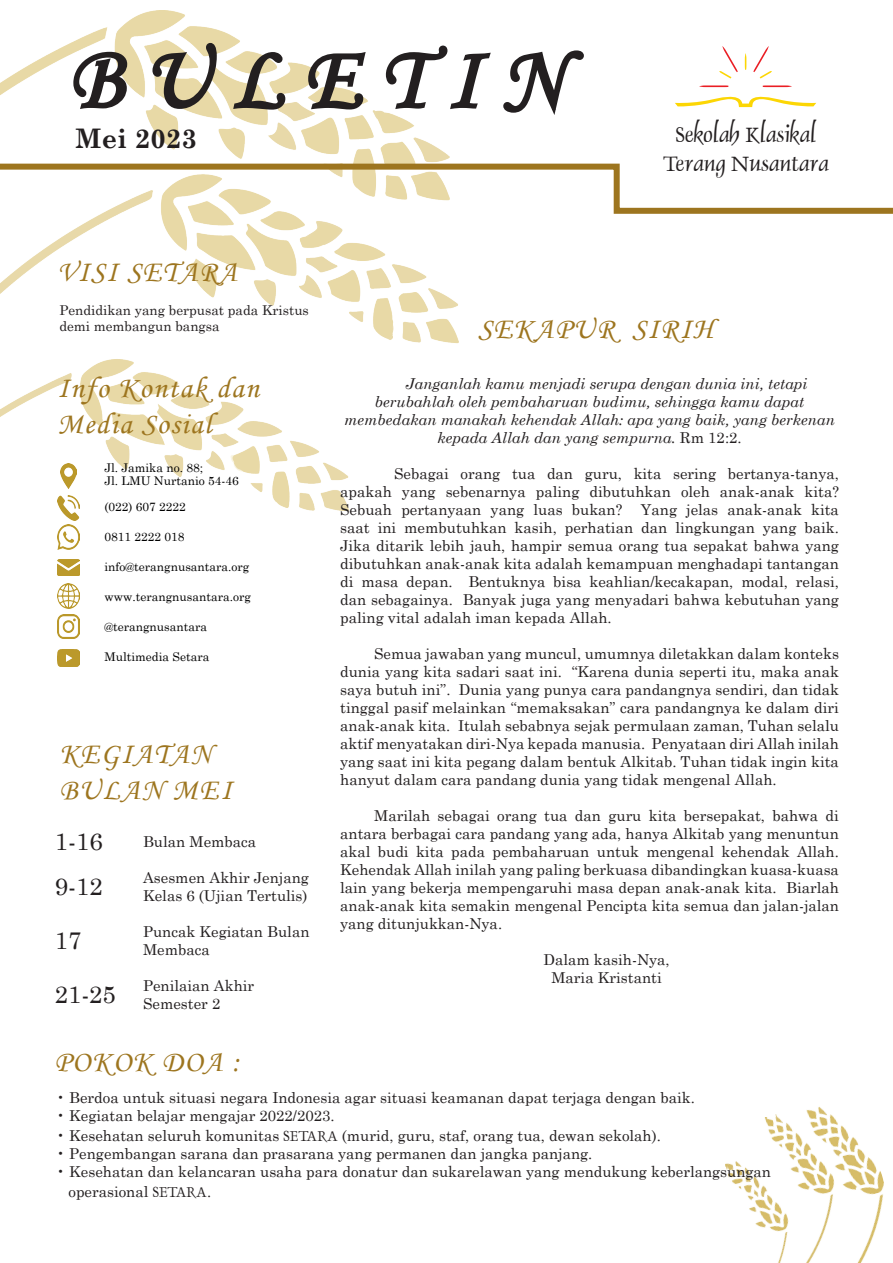
<style>
.page{position:relative;width:893px;height:1263px;background:#fff}
.page>*{position:absolute;margin:0;border:0;box-sizing:border-box;transform-origin:0 0}
.t1{font:90px "Monotype Corsiva";letter-spacing:.23em;color:#231f20}
.t2{font:30px/36px "Monotype Corsiva";letter-spacing:.05em;color:#9d751f}
.t3{font:700 27px "Century Schoolbook";color:#231f20}
.t4{font:24px "Dauphin Plain";color:#231f20}
.t5{font:24px "Century Schoolbook";color:#231f20}
.t6{font:15px/18px "Century Schoolbook";color:#231f20;text-align:justify}
.t7{font:italic 15px "Century Schoolbook";color:#231f20}
.t8{font:13.5px/16.2px "Century Schoolbook";color:#231f20}
.t9{font:12px "Century Schoolbook";color:#000}
.s1{font-style:normal}
.s2{font-family:"Dauphin Plain";font-size:16.5px}
</style>
<div class="page">
<img style="left:725px;top:1106px;width:159px;height:157px">
<img style="left:0;top:10px;width:458px;height:501px">
<svg style="left:72px;top:50px;width:57px;height:61px"></svg>
<svg style="left:151px;top:41px;width:67px;height:69px"></svg>
<svg style="left:231px;top:50px;width:56px;height:61px"></svg>
<svg style="left:307px;top:50px;width:60px;height:61px"></svg>
<svg style="left:384px;top:43px;width:107px;height:68px"></svg>
<svg style="left:503px;top:50px;width:81px;height:65px"></svg>
<svg style="left:719px;top:46px;width:19px;height:33px"></svg>
<svg style="left:745px;top:53px;width:1px;height:17px"></svg>
<svg style="left:753px;top:46px;width:19px;height:33px"></svg>
<svg style="left:675px;top:85px;width:141px;height:22px"></svg>
<img style="left:57px;top:584px;width:23px;height:24px">
<img style="left:57px;top:614px;width:23px;height:25px">
<img style="left:57px;top:649px;width:23px;height:17px">
<img style="left:57px;top:496px;width:23px;height:24px">
<img style="left:57px;top:524px;width:23px;height:25px">
<img style="left:57px;top:559px;width:23px;height:17px">
<img style="left:60px;top:464px;width:16px;height:24px">
<svg style="left:0;top:161px;width:893px;height:56px"></svg>
<p class="t1" style="left:69px;top:24px;width:497px">BULETIN</p>
<p class="t3" style="left:75px;top:118px;width:123px">Mei 2023</p>
<p class="t4" style="left:676px;top:120px;width:142px">Sekolah Klasikal</p>
<p class="t4" style="left:663px;top:148px;width:168px">Terang Nusantara</p>
<p class="t2" style="left:57px;top:254px;width:181px">VISI SETARA</p>
<p class="t8" style="left:59px;top:301px;width:251px">Pendidikan yang berpusat pada Kristus demi membangun bangsa</p>
<p class="t2" style="left:57px;top:370px;width:203px">Info Kontak dan</p>
<p class="t2" style="left:57px;top:406px;width:155px">Media Sosial</p>
<p class="t9" style="left:104px;top:457px;width:100px">Jl. Jamika no. 88;</p>
<p class="t9" style="left:104px;top:471px;width:136px">Jl. LMU Nurtanio 54-46</p>
<p class="t9" style="left:104px;top:496px;width:83px">(022) 607 2222</p>
<p class="t9" style="left:104px;top:526px;width:82px">0811 2222 018</p>
<p class="t9" style="left:104px;top:556px;width:147px">info@terangnusantara.org</p>
<p class="t9" style="left:104px;top:586px;width:148px">www.terangnusantara.org</p>
<p class="t9" style="left:104px;top:616px;width:104px">@terangnusantara</p>
<p class="t9" style="left:104px;top:646px;width:107px">Multimedia Setara</p>
<p class="t2" style="left:59px;top:736px;width:174px">KEGIATAN<br>BULAN MEI</p>
<p class="t5" style="left:55px;top:821px;width:50px">1-16</p>
<p class="t6" style="left:143px;top:831px;width:115px">Bulan Membaca</p>
<p class="t6" style="left:143px;top:867px;width:167px">Asesmen Akhir Jenjang<br>Kelas 6 (Ujian Tertulis)</p>
<p class="t6" style="left:143px;top:921px;width:168px">Puncak Kegiatan Bulan<br>Membaca</p>
<p class="t6" style="left:143px;top:975px;width:113px">Penilaian Akhir<br>Semester 2</p>
<p class="t5" style="left:55px;top:866px;width:50px">9-12</p>
<p class="t5" style="left:55px;top:920px;width:28px">17</p>
<p class="t5" style="left:55px;top:974px;width:63px">21-25</p>
<p class="t2" style="left:478px;top:311px;width:236px">SEKAPUR SIRIH</p>
<p class="t7" style="left:406px;top:372px;width:403px">Janganlah kamu menjadi serupa dengan dunia ini, tetapi</p>
<p class="t7" style="left:375px;top:390px;width:431px">berubahlah oleh pembaharuan budimu, sehingga kamu dapat</p>
<p class="t7" style="left:344px;top:408px;width:492px">membedakan manakah kehendak Allah: apa yang baik, yang berkenan</p>
<p class="t7" style="left:437px;top:426px;width:306px">kepada Allah dan yang sempurna. <span class="s1">Rm 12:2.</span></p>
<p class="t6" style="left:340px;top:463px;width:500px;text-indent:54px">Sebagai orang tua dan guru, kita sering bertanya-tanya, apakah yang sebenarnya paling dibutuhkan oleh anak-anak kita?<br>Sebuah pertanyaan yang luas bukan? Yang jelas anak-anak kita saat ini membutuhkan kasih, perhatian dan lingkungan yang baik.<br>Jika ditarik lebih jauh, hampir semua orang tua sepakat bahwa yang dibutuhkan anak-anak kita adalah kemampuan menghadapi tantangan di masa depan. Bentuknya bisa keahlian/kecakapan, modal, relasi, dan sebagainya. Banyak juga yang menyadari bahwa kebutuhan yang paling vital adalah iman kepada Allah.</p>
<p class="t6" style="left:340px;top:643px;width:500px;text-indent:34px">Semua jawaban yang muncul, umumnya diletakkan dalam konteks dunia yang kita sadari saat ini. “Karena dunia seperti itu, maka anak saya butuh ini”. Dunia yang punya cara pandangnya sendiri, dan tidak tinggal pasif melainkan “memaksakan” cara pandangnya ke dalam diri anak-anak kita. Itulah sebabnya sejak permulaan zaman, Tuhan selalu aktif menyatakan diri-Nya kepada manusia. Penyataan diri Allah inilah yang saat ini kita pegang dalam bentuk Alkitab. Tuhan tidak ingin kita hanyut dalam cara pandang dunia yang tidak mengenal Allah.</p>
<p class="t6" style="left:340px;top:805px;width:500px;text-indent:34px">Marilah sebagai orang tua dan guru kita bersepakat, bahwa di antara berbagai cara pandang yang ada, hanya Alkitab yang menuntun akal budi kita pada pembaharuan untuk mengenal kehendak Allah.<br>Kehendak Allah inilah yang paling berkuasa dibandingkan kuasa-kuasa lain yang bekerja mempengaruhi masa depan anak-anak kita. Biarlah anak-anak kita semakin mengenal Pencipta kita semua dan jalan-jalan yang ditunjukkan-Nya.</p>
<p class="t6" style="left:543px;top:949px;width:128px">Dalam kasih-Nya,</p>
<p class="t6" style="left:551px;top:967px;width:112px">Maria Kristanti</p>
<p class="t2" style="left:55px;top:1044px;width:187px">POKOK DOA :</p>
<p class="t6" style="left:56px;top:1088px;width:640px">• Berdoa untuk situasi negara Indonesia agar situasi keamanan dapat terjaga dengan baik.</p>
<p class="t6" style="left:56px;top:1106px;width:280px">• Kegiatan belajar mengajar 2022/2023.</p>
<p class="t6" style="left:56px;top:1125px;width:606px">• Kesehatan seluruh komunitas <span class="s2">SETARA</span> (murid, guru, staf, orang tua, dewan sekolah).</p>
<p class="t6" style="left:56px;top:1143px;width:538px">• Pengembangan sarana dan prasarana yang permanen dan jangka panjang.</p>
<p class="t6" style="left:56px;top:1161px;width:717px">• Kesehatan dan kelancaran usaha para donatur dan sukarelawan yang mendukung keberlangsungan</p>
<p class="t6" style="left:69px;top:1181px;width:144px">operasional <span class="s2">SETARA</span>.</p>
</div>
